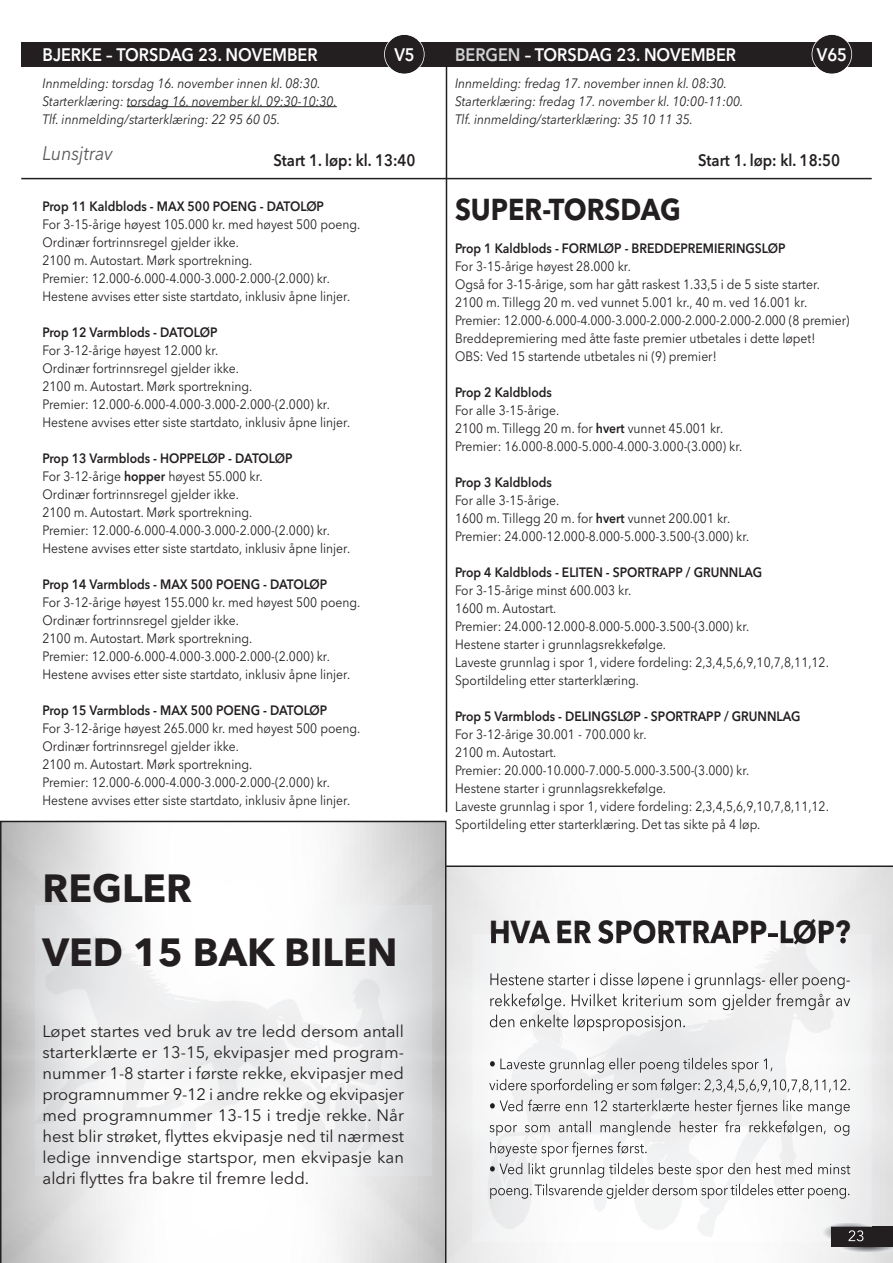
<style>
.page{position:relative;width:893px;height:1263px;background:#fff}
.page>*{position:absolute;margin:0;border:0;box-sizing:border-box;transform-origin:0 0}
.t1{font:700 39px/63.9px "Avenir Next";color:#231f20}
.t2{font:700 31.5px "Avenir Next";color:#231f20;scale:.9 1}
.t3{font:700 30px "Avenir Next";color:#231f20;scale:.9 1}
.t4{font:italic 19.5px "Avenir Next";color:#57585a;scale:.9 1}
.t5{font:600 18px "Avenir Next";color:#fff;scale:.9 1}
.t6{font:16.5px/21px "Avenir Next";color:#231f20;text-align:justify}
.t7{font:600 16.5px "Avenir Next";color:#231f20;scale:.9 1}
.t8{font:13.5px/18px "Avenir Next";color:#231f20;scale:.9 1}
.t9{font:600 13.5px "Avenir Next";color:#231f20;scale:.9 1}
.t10{font:italic 13.5px/18px "Avenir Next";color:#231f20;scale:.9 1}
.t11{font:600 13.5px "Avenir Next";letter-spacing:-.025em;color:#231f20;scale:.9 1}
.s1{font-weight:600}
.s2{color:#d1d2d4}
</style>
<div class="page">
<svg style="left:446px;top:865px;width:447px;height:398px"></svg>
<svg style="left:0;top:821px;width:446px;height:442px"></svg>
<img style="left:840px;top:1247px;width:53px;height:5px">
<img style="left:872px;top:1223px;width:4px;height:4px">
<div style="left:831px;top:1227px;width:62px;height:20px;background:#231f20"></div>
<hr style="left:446px;top:44px;width:1px;height:768px;background:#231f20">
<div style="left:446px;top:42px;width:426px;height:25px;background:#231f20"></div>
<div style="left:21px;top:42px;width:425px;height:25px;background:#231f20"></div>
<hr style="left:446px;top:178px;width:426px;height:1px;background:#231f20">
<div style="left:812px;top:35px;width:39px;height:39px;background:#231f20;border-radius:50%"></div>
<div style="left:812px;top:34px;width:40px;height:41px;border:2px solid #fff;border-radius:50%"></div>
<div style="left:385px;top:35px;width:39px;height:39px;background:#231f20;border-radius:50%"></div>
<div style="left:384px;top:34px;width:41px;height:41px;border:2px solid #fff;border-radius:50%"></div>
<hr style="left:21px;top:178px;width:425px;height:1px;background:#231f20">
<hr style="left:127px;top:106px;width:210px;height:1px;background:#231f20">
<img style="left:472px;top:934px;width:400px;height:308px">
<img style="left:840px;top:1240px;width:32px;height:2px">
<img style="left:848px;top:1230px;width:15px;height:11px">
<img style="left:491px;top:934px;width:184px;height:10px">
<svg style="left:768px;top:934px;width:10px;height:2px"></svg>
<img style="left:781px;top:934px;width:65px;height:10px">
<img style="left:490px;top:973px;width:54px;height:12px">
<img style="left:490px;top:993px;width:62px;height:17px">
<img style="left:490px;top:1015px;width:61px;height:12px">
<img style="left:490px;top:1058px;width:55px;height:11px">
<img style="left:489px;top:1079px;width:55px;height:15px">
<img style="left:490px;top:1100px;width:56px;height:11px">
<img style="left:490px;top:1125px;width:48px;height:11px">
<img style="left:490px;top:1142px;width:47px;height:15px">
<img style="left:490px;top:1163px;width:67px;height:15px">
<img style="left:490px;top:1188px;width:38px;height:11px">
<img style="left:35px;top:906px;width:397px;height:270px">
<h3 class="t5" style="left:43px;top:39px;width:307px">BJERKE – TORSDAG 23. NOVEMBER</h3>
<h3 class="t5" style="left:394px;top:39px;width:24px">V5</h3>
<p class="t10" style="left:43px;top:73px;width:328px">Innmelding: torsdag 16. november innen kl. 08:30.<br>Starterklæring: torsdag 16. november kl. 09:30-10:30.<br>Tlf. innmelding/starterklæring: 22 95 60 05.</p>
<p class="t7" style="left:273px;top:146px;width:160px">START 1. LØP: KL. 13:40</p>
<p class="t9" style="left:43px;top:194px;width:314px">PROP 11 KALDBLODS - MAX 500 POENG - DATOLØP</p>
<p class="t8" style="left:43px;top:214px;width:355px">For 3-15-årige høyest 105.000 kr. med høyest 500 poeng. ordinær fortrinnsregel gjelder ikke.<br>2100 m. Autostart. Mørk sportrekning.<br>Premier: 12.000-6.000-4.000-3.000-2.000-(2.000) kr.<br>Hestene avvises etter siste startdato, inklusiv åpne linjer.</p>
<p class="t11" style="left:43px;top:320px;width:196px">PROP 12 VARMBLODS - DATOLØP</p>
<p class="t8" style="left:43px;top:340px;width:343px">For 3-12-årige høyest 12.000 kr.<br>ordinær fortrinnsregel gjelder ikke.<br>2100 m. Autostart. Mørk sportrekning.<br>Premier: 12.000-6.000-4.000-3.000-2.000-(2.000) kr.<br>Hestene avvises etter siste startdato, inklusiv åpne linjer.</p>
<p class="t8" style="left:43px;top:448px;width:343px"><span class="s1">PROP 13 VARMBLODS - HOPPELØP - DATOLØP<br></span>For 3-12-årige <span class="s1">HOPPER</span> høyest 55.000 kr.<br>ordinær fortrinnsregel gjelder ikke.<br>2100 m. Autostart. Mørk sportrekning.<br>Premier: 12.000-6.000-4.000-3.000-2.000-(2.000) kr.<br>Hestene avvises etter siste startdato, inklusiv åpne linjer.</p>
<p class="t9" style="left:43px;top:572px;width:318px">PROP 14 VARMBLODS - MAX 500 POENG - DATOLØP</p>
<p class="t8" style="left:43px;top:592px;width:355px">For 3-12-årige høyest 155.000 kr. med høyest 500 poeng. ordinær fortrinnsregel gjelder ikke.<br>2100 m. Autostart. Mørk sportrekning.<br>Premier: 12.000-6.000-4.000-3.000-2.000-(2.000) kr.<br>Hestene avvises etter siste startdato, inklusiv åpne linjer.</p>
<p class="t9" style="left:43px;top:698px;width:318px">PROP 15 VARMBLODS - MAX 500 POENG - DATOLØP</p>
<p class="t8" style="left:43px;top:718px;width:355px">For 3-12-årige høyest 265.000 kr. med høyest 500 poeng. ordinær fortrinnsregel gjelder ikke.<br>2100 m. Autostart. Mørk sportrekning.<br>Premier: 12.000-6.000-4.000-3.000-2.000-(2.000) kr.<br>Hestene avvises etter siste startdato, inklusiv åpne linjer.</p>
<h3 class="t4" style="left:43px;top:137px;width:80px">Lunsjtrav</h3>
<h1 class="t1" style="left:43px;top:856px;width:357px">REGLER<br>VED 15 BAK BILEN</h1>
<p class="t6" style="left:43px;top:1020px;width:363px">Løpet startes ved bruk av tre ledd dersom antall starterklærte er 13-15, ekvipasjer med program&shy;nummer 1-8 starter i første rekke, ekvipasjer med programnummer 9-12 i andre rekke og ekvipasjer med programnummer 13-15 i tredje rekke. Når hest blir strøket, flyttes ekvipasje ned til nærmest ledige innvendige startspor, men ekvipasje kan aldri flyttes fra bakre til fremre ledd.</p>
<h3 class="t5" style="left:455px;top:39px;width:314px"><span class="s2">BERGEN</span> – TORSDAG 23. NOVEMBER</h3>
<h3 class="t5" style="left:817px;top:39px;width:35px">V65</h3>
<p class="t10" style="left:455px;top:73px;width:322px">Innmelding: fredag 17. november innen kl. 08:30.<br>Starterklæring: fredag 17. november kl. 10:00-11:00.<br>Tlf. innmelding/starterklæring: 35 10 11 35.</p>
<p class="t7" style="left:698px;top:146px;width:160px">START 1. LØP: KL. 18:50</p>
<h3 class="t3" style="left:455px;top:183px;width:252px">SUPER-TORSDAG</h3>
<p class="t9" style="left:455px;top:236px;width:369px">PROP 1 KALDBLODS - FORMLØP - BREDDEPREMIERINGSLØP</p>
<p class="t8" style="left:455px;top:256px;width:440px">For 3-15-årige høyest 28.000 kr.<br>også for 3-15-årige, som har gått raskest 1.33,5 i de 5 siste starter.<br>2100 m. Tillegg 20 m. ved vunnet 5.001 kr., 40 m. ved 16.001 kr.<br>Premier: 12.000-6.000-4.000-3.000-2.000-2.000-2.000-2.000 (8 premier)<br>Breddepremiering med åtte faste premier utbetales i dette løpet!<br>oBS: Ved 15 startende utbetales ni (9) premier!</p>
<p class="t9" style="left:455px;top:380px;width:109px">PROP 2 KALDBLODS</p>
<p class="t8" style="left:455px;top:400px;width:321px">For alle 3-15-årige.<br>2100 m. Tillegg 20 m. for <span class="s1">HVERT</span> vunnet 45.001 kr.<br>Premier: 16.000-8.000-5.000-4.000-3.000-(3.000) kr.</p>
<p class="t9" style="left:455px;top:470px;width:109px">PROP 3 KALDBLODS</p>
<p class="t8" style="left:455px;top:490px;width:329px">For alle 3-15-årige.<br>1600 m. Tillegg 20 m. for <span class="s1">HVERT</span> vunnet 200.001 kr.<br>Premier: 24.000-12.000-8.000-5.000-3.500-(3.000) kr.</p>
<p class="t9" style="left:455px;top:560px;width:343px">PROP 4 KALDBLODS - ELITEN - SPORTRAPP / GRUNNLAG</p>
<p class="t8" style="left:455px;top:580px;width:417px">For 3-15-årige minst 600.003 kr.<br>1600 m. Autostart.<br>Premier: 24.000-12.000-8.000-5.000-3.500-(3.000) kr.<br>Hestene starter i grunnlagsrekkefølge.<br>Laveste grunnlag i spor 1, videre fordeling: 2,3,4,5,6,9,10,7,8,11,12.<br>Sportildeling etter starterklæring.</p>
<p class="t9" style="left:455px;top:704px;width:385px">PROP 5 VARMBLODS - DELINGSLØP - SPORTRAPP / GRUNNLAG</p>
<p class="t8" style="left:455px;top:724px;width:417px">For 3-12-årige 30.001 - 700.000 kr.<br>2100 m. Autostart.<br>Premier: 20.000-10.000-7.000-5.000-3.500-(3.000) kr.<br>Hestene starter i grunnlagsrekkefølge.<br>Laveste grunnlag i spor 1, videre fordeling: 2,3,4,5,6,9,10,7,8,11,12.<br>Sportildeling etter starterklæring. Det tas sikte på 4 løp.</p>
<h2 class="t2" style="left:489px;top:905px;width:403px">HVA ER SPORTRAPP–LØP?</h2>
</div>
